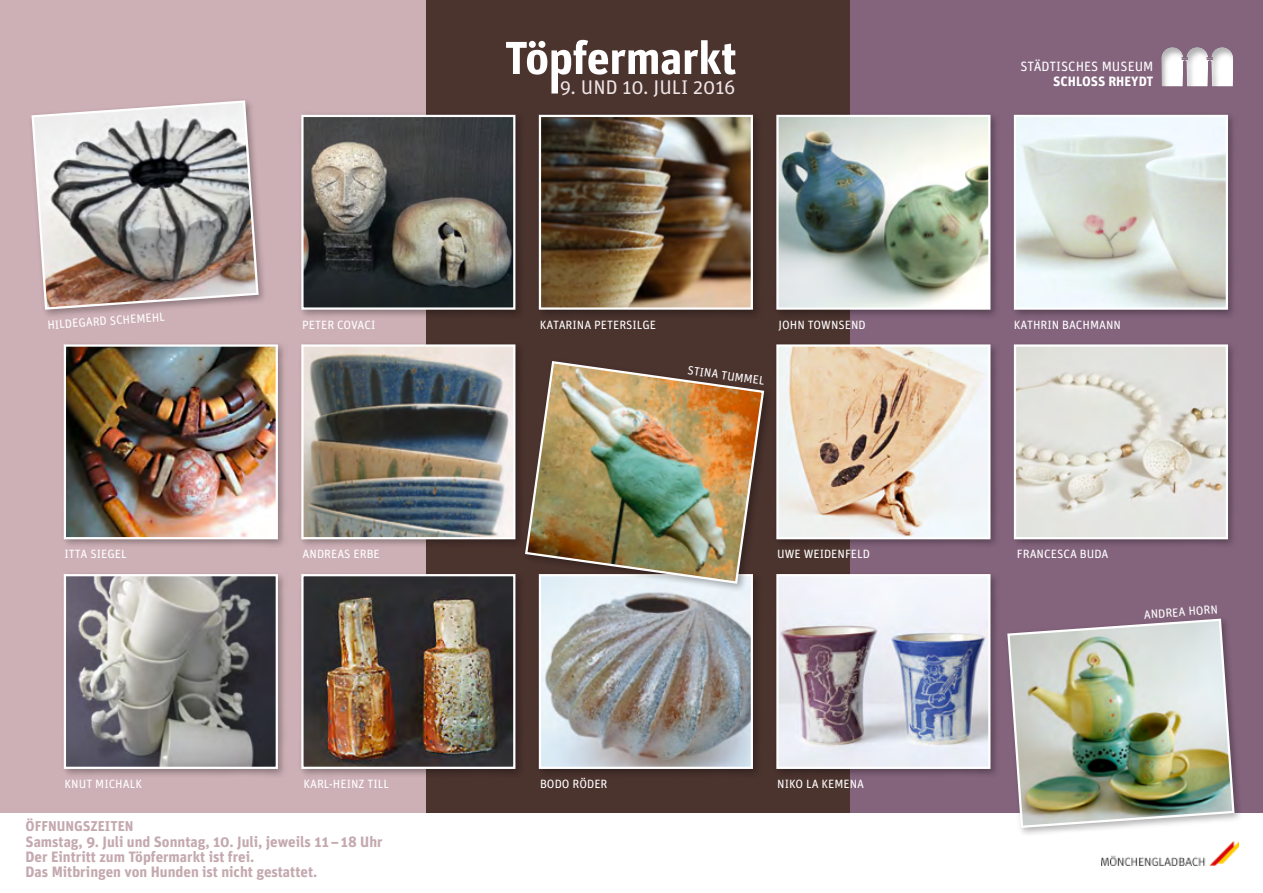
<style>
.page{position:relative;width:1263px;height:893px;background:#fff}
.page>*{position:absolute;margin:0;border:0;box-sizing:border-box;transform-origin:0 0}
.t1{font:19.8px "Unit";color:#efe5e7}
.t2{font:700 15px/15.3px "Unit";color:#c4a9af}
.t3{font:700 14.25px "Unit";color:#c4a9af}
.t4{font:13.5px "Unit";color:#fff}
.t5{font:700 13.5px "Unit";color:#fff}
.t6{font:12px "Unit";color:#fff}
</style>
<div class="page">
<div style="left:425px;top:0;width:425px;height:812px;background:#4b332e"></div>
<div style="left:850px;top:0;width:413px;height:812px;background:#84647d"></div>
<div style="left:0;top:0;width:425px;height:812px;background:#cdb0b6"></div>
<div style="left:1004px;top:616px;width:239px;height:221px;background:#000;opacity:.3"></div>
<img style="left:1006px;top:617px;width:230px;height:212px">
<div style="left:298px;top:111px;width:227px;height:207px;background:#000;opacity:.3"></div>
<img style="left:304px;top:118px;width:208px;height:189px">
<div style="left:301px;top:115px;width:214px;height:195px;border:2px solid #fff"></div>
<div style="left:773px;top:341px;width:227px;height:207px;background:#000;opacity:.3"></div>
<img style="left:779px;top:347px;width:208px;height:189px">
<div style="left:776px;top:344px;width:214px;height:195px;border:2px solid #fff"></div>
<div style="left:536px;top:570px;width:226px;height:207px;background:#432d29"></div>
<img style="left:542px;top:593px;width:208px;height:173px">
<div style="left:539px;top:574px;width:214px;height:195px;border:2px solid #fff"></div>
<div style="left:298px;top:570px;width:227px;height:207px;background:#000;opacity:.3"></div>
<img style="left:304px;top:577px;width:208px;height:189px">
<div style="left:301px;top:574px;width:214px;height:195px;border:2px solid #fff"></div>
<div style="left:61px;top:570px;width:226px;height:207px;background:#000;opacity:.3"></div>
<img style="left:67px;top:577px;width:208px;height:189px">
<div style="left:64px;top:574px;width:214px;height:195px;border:2px solid #fff"></div>
<div style="left:29px;top:98px;width:238px;height:220px;background:#000;opacity:.3"></div>
<img style="left:30px;top:99px;width:230px;height:212px">
<div style="left:61px;top:341px;width:226px;height:207px;background:#000;opacity:.3"></div>
<img style="left:67px;top:347px;width:208px;height:189px">
<div style="left:64px;top:344px;width:214px;height:195px;border:2px solid #fff"></div>
<div style="left:773px;top:570px;width:227px;height:207px;background:#000;opacity:.3"></div>
<img style="left:779px;top:577px;width:208px;height:189px">
<div style="left:776px;top:574px;width:214px;height:195px;border:2px solid #fff"></div>
<svg style="left:506px;top:40px;width:230px;height:54px"></svg>
<img style="left:1101px;top:841px;width:137px;height:25px">
<div style="left:1148px;top:34px;width:98px;height:53px;background:#000;opacity:.3"></div>
<div style="left:522px;top:359px;width:251px;height:234px;background:#000;opacity:.3"></div>
<img style="left:524px;top:360px;width:241px;height:225px">
<div style="left:298px;top:341px;width:227px;height:207px;background:#000;opacity:.3"></div>
<img style="left:304px;top:347px;width:208px;height:189px">
<div style="left:301px;top:344px;width:214px;height:195px;border:2px solid #fff"></div>
<div style="left:773px;top:111px;width:227px;height:207px;background:#000;opacity:.3"></div>
<img style="left:779px;top:118px;width:208px;height:189px">
<div style="left:776px;top:115px;width:214px;height:195px;border:2px solid #fff"></div>
<div style="left:1011px;top:111px;width:226px;height:207px;background:#000;opacity:.3"></div>
<img style="left:1017px;top:118px;width:208px;height:189px">
<div style="left:1014px;top:115px;width:214px;height:195px;border:2px solid #fff"></div>
<div style="left:1011px;top:341px;width:226px;height:207px;background:#000;opacity:.3"></div>
<img style="left:1017px;top:347px;width:208px;height:189px">
<div style="left:1014px;top:344px;width:214px;height:195px;border:2px solid #fff"></div>
<div style="left:536px;top:111px;width:226px;height:207px;background:#000;opacity:.3"></div>
<img style="left:542px;top:118px;width:208px;height:189px">
<div style="left:539px;top:115px;width:214px;height:195px;border:2px solid #fff"></div>
<p class="t6" style="left:47px;top:318px;width:8px;rotate:-4deg">HILDEGARD</p>
<p class="t6" style="left:109px;top:313px;width:11px;rotate:-4deg">SCHEMEHL</p>
<p class="t6" style="left:65px;top:547px;width:7px">ITTA</p>
<p class="t6" style="left:90px;top:547px;width:7px">SIEGEL</p>
<p class="t6" style="left:65px;top:777px;width:15px">KNUT</p>
<p class="t6" style="left:95px;top:777px;width:8px">MICHALK</p>
<p class="t6" style="left:302px;top:318px;width:14px">PETER</p>
<p class="t6" style="left:337px;top:318px;width:28px">CO VACI</p>
<p class="t6" style="left:303px;top:547px;width:8px">ANDREAS</p>
<p class="t6" style="left:354px;top:547px;width:14px">ERBE</p>
<h1 class="t1" style="left:560px;top:75px;width:34px">9. UND</h1>
<h1 class="t1" style="left:622px;top:75px;width:47px">10. JULI</h1>
<h1 class="t1" style="left:693px;top:75px;width:44px">2016</h1>
<p class="t4" style="left:1020px;top:59px;width:30px">STÄDTISCHES</p>
<p class="t4" style="left:1102px;top:59px;width:20px">MUSEUM</p>
<p class="t5" style="left:1053px;top:73px;width:94px">Schloss Rheydt</p>
<p class="t6" style="left:540px;top:318px;width:8px">KATARINA</p>
<p class="t6" style="left:594px;top:318px;width:8px">PETERSILGE</p>
<p class="t6" style="left:689px;top:363px;width:8px;rotate:8deg">STINA</p>
<p class="t6" style="left:722px;top:368px;width:11px;rotate:8deg">TUMMEL</p>
<p class="t6" style="left:779px;top:318px;width:12px">JOHN</p>
<p class="t6" style="left:808px;top:318px;width:9px">TOWNSEND</p>
<p class="t6" style="left:1014px;top:318px;width:8px">KATHRIN</p>
<p class="t6" style="left:1062px;top:318px;width:9px">BACHMANN</p>
<p class="t6" style="left:777px;top:547px;width:9px">UWE</p>
<p class="t6" style="left:804px;top:547px;width:8px">WEIDENFELD</p>
<p class="t6" style="left:1017px;top:547px;width:8px">FRANCESCA</p>
<p class="t6" style="left:1080px;top:547px;width:8px">BUDA</p>
<p class="t6" style="left:1143px;top:607px;width:8px;rotate:-4deg">ANDREA</p>
<p class="t6" style="left:1188px;top:604px;width:8px;rotate:-4deg">HORN</p>
<p class="t6" style="left:540px;top:777px;width:15px">BODO</p>
<p class="t6" style="left:572px;top:777px;width:22px">RÖDER</p>
<p class="t6" style="left:303px;top:777px;width:8px">KARL</p>
<p class="t6" style="left:329px;top:777px;width:11px">-HEINZ</p>
<p class="t6" style="left:367px;top:777px;width:7px">TILL</p>
<p class="t6" style="left:777px;top:777px;width:7px">NIKO</p>
<p class="t6" style="left:806px;top:777px;width:24px">LA KEMENA</p>
<p class="t3" style="left:26px;top:817px;width:109px">ÖFFNUNGSZEITEN</p>
<p class="t2" style="left:26px;top:833px;width:359px">Samstag, 9. Juli und Sonntag, 10. Juli, jeweils 11–18 Uhr<br>Der Eintritt zum Töpfermarkt ist frei.<br>Das Mitbringen von Hunden ist nicht gestattet.</p>
</div>
